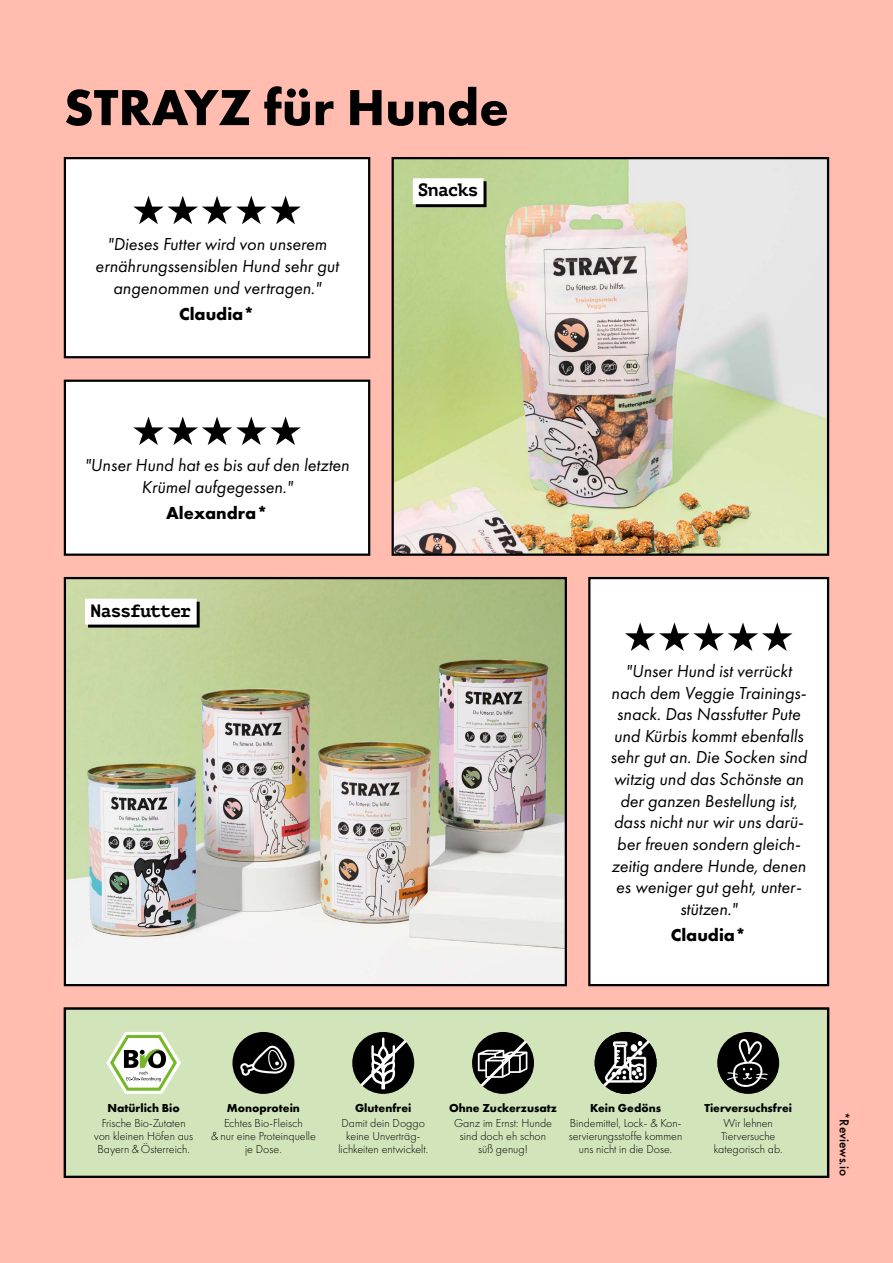
<style>
.page{position:relative;width:893px;height:1263px;background:#ffbcaf}
.page>*{position:absolute;margin:0;border:0;box-sizing:border-box;transform-origin:0 0}
.t1{font:700 52.5px "Futura PT";color:#000}
.t2{font:italic 18px/21.6px "Futura PT";color:#000;text-align:center}
.t3{font:700 18px "Futura PT";color:#000}
.t4{font:700 17.85px "PT Mono";letter-spacing:-.035em;color:#000}
.t5{font:500 13.5px "Futura PT";color:#000}
.t6{font:300 12px/13px "Futura PT";color:#000;text-align:center}
.t7{font:700 12px "Futura PT";color:#000}
.s1{font-weight:700}
</style>
<div class="page">
<div style="left:65px;top:158px;width:304px;height:199px;background:#fff"></div>
<svg style="left:133px;top:196px;width:168px;height:28px"></svg>
<div style="left:64px;top:157px;width:306px;height:201px;border:2px solid #000"></div>
<div style="left:589px;top:578px;width:239px;height:407px;background:#fff"></div>
<svg style="left:625px;top:622px;width:167px;height:29px"></svg>
<div style="left:588px;top:577px;width:241px;height:409px;border:2px solid #000"></div>
<img style="left:67px;top:580px;width:497px;height:403px">
<div style="left:64px;top:577px;width:503px;height:409px;border:2px solid #000"></div>
<img style="left:395px;top:160px;width:431px;height:393px">
<div style="left:392px;top:157px;width:437px;height:399px;border:2px solid #000"></div>
<svg style="left:63px;top:1007px;width:767px;height:171px;background:#c1d1a9"></svg>
<div style="left:567px;top:1103px;width:117px;height:51px;background:#d2e4b9"></div>
<div style="left:585px;top:1023px;width:81px;height:80px;background:#d2e4b9"></div>
<div style="left:595px;top:1032px;width:62px;height:62px;background:#000;border-radius:50%"></div>
<svg style="left:603px;top:1040px;width:47px;height:47px"></svg>
<div style="left:692px;top:1103px;width:112px;height:51px;background:#d2e4b9"></div>
<div style="left:708px;top:1023px;width:80px;height:80px;background:#d2e4b9"></div>
<div style="left:717px;top:1032px;width:62px;height:62px;background:#000;border-radius:50%"></div>
<svg style="left:727px;top:1038px;width:41px;height:49px"></svg>
<div style="left:328px;top:1103px;width:111px;height:51px;background:#d2e4b9"></div>
<div style="left:343px;top:1023px;width:80px;height:80px;background:#d2e4b9"></div>
<div style="left:352px;top:1032px;width:62px;height:62px;background:#000;border-radius:50%"></div>
<svg style="left:360px;top:1037px;width:47px;height:52px"></svg>
<div style="left:208px;top:1103px;width:111px;height:51px;background:#d2e4b9"></div>
<div style="left:223px;top:1023px;width:81px;height:80px;background:#d2e4b9"></div>
<div style="left:232px;top:1032px;width:62px;height:62px;background:#000;border-radius:50%"></div>
<svg style="left:203px;top:1045px;width:106px;height:68px"></svg>
<div style="left:447px;top:1103px;width:112px;height:51px;background:#d2e4b9"></div>
<div style="left:463px;top:1023px;width:80px;height:80px;background:#d2e4b9"></div>
<div style="left:472px;top:1032px;width:62px;height:62px;background:#000;border-radius:50%"></div>
<svg style="left:478px;top:1040px;width:50px;height:47px"></svg>
<div style="left:88px;top:1103px;width:111px;height:51px;background:#d2e4b9"></div>
<div style="left:103px;top:1023px;width:81px;height:80px;background:#d2e4b9"></div>
<svg style="left:106px;top:1032px;width:75px;height:62px"></svg>
<svg style="left:83px;top:596px;width:119px;height:34px;background:#dbded4"></svg>
<svg style="left:411px;top:176px;width:78px;height:33px;background:#d7dbcf"></svg>
<div style="left:65px;top:381px;width:304px;height:174px;background:#fff"></div>
<svg style="left:133px;top:416px;width:168px;height:29px"></svg>
<div style="left:64px;top:380px;width:306px;height:176px;border:2px solid #000"></div>
<p class="t1" style="left:64px;top:74px;width:447px">STRAYZ für Hunde</p>
<p class="t2" style="left:95px;top:233px;width:245px">"Dieses Futter wird von unserem ernährungssensiblen Hund sehr gut angenommen und vertragen."</p>
<p class="t3" style="left:179px;top:302px;width:77px">Claudia*</p>
<p class="t2" style="left:85px;top:454px;width:266px">"Unser Hund hat es bis auf den letzten<br>Krümel aufgegessen."</p>
<p class="t3" style="left:166px;top:501px;width:103px">Alexandra*</p>
<p class="t4" style="left:91px;top:600px;width:102px">Nassfutter</p>
<p class="t4" style="left:418px;top:179px;width:62px">Snacks</p>
<p class="t2" style="left:610px;top:660px;width:198px">"Unser Hund ist verrückt nach dem Veggie Trainings&shy;snack. Das Nassfutter Pute und Kürbis kommt ebenfalls sehr gut an. Die Socken sind witzig und das Schönste an der ganzen Bestellung ist, dass nicht nur wir uns darü&shy;ber freuen sondern gleich&shy;zeitig andere Hunde, denen es weniger gut geht, unter&shy;stützen."</p>
<p class="t3" style="left:671px;top:923px;width:77px">Claudia*</p>
<p class="t6" style="left:102px;top:1101px;width:85px;line-height:15px"><span class="s1">Natürlich Bio<br></span>Frische Bio-Zutaten</p>
<p class="t6" style="left:94px;top:1130px;width:101px">von kleinen Höfen aus</p>
<p class="t6" style="left:97px;top:1143px;width:94px">Bayern &amp; Österreich.</p>
<p class="t7" style="left:211px;top:1100px;width:107px">Hoher Fleischa teil</p>
<p class="t7" style="left:227px;top:1100px;width:75px">Monoprotein</p>
<p class="t6" style="left:211px;top:1117px;width:106px">Echtes Bio-Fleisch<br>&amp; nur eine Proteinquelle je Dose.</p>
<p class="t7" style="left:355px;top:1100px;width:58px">Glutenfrei</p>
<p class="t6" style="left:341px;top:1117px;width:85px">Damit dein Doggo</p>
<p class="t6" style="left:346px;top:1130px;width:76px">keine Unverträg-</p>
<p class="t6" style="left:338px;top:1143px;width:91px">lichkeiten entwickelt.</p>
<p class="t7" style="left:349px;top:1100px;width:70px">Getreidefrei</p>
<p class="t6" style="left:390px;top:1117px;width:35px">e Katze</p>
<p class="t7" style="left:449px;top:1100px;width:109px">Ohne Zuckerzusatz</p>
<p class="t6" style="left:454px;top:1117px;width:99px">Ganz im Ernst: Hunde</p>
<p class="t6" style="left:460px;top:1130px;width:88px">sind doch eh schon</p>
<p class="t6" style="left:478px;top:1143px;width:51px">süß genug!</p>
<p class="t6" style="left:452px;top:1117px;width:104px">Ganz im Ernst: Miezen</p>
<p class="t7" style="left:590px;top:1100px;width:72px">Kein Gedöns</p>
<p class="t6" style="left:569px;top:1117px;width:115px">Bindemittel, Lock- &amp; Kon&shy;servierungsstoffe kommen uns nicht in die Dose.</p>
<p class="t7" style="left:704px;top:1100px;width:89px">Tierversuchsfrei</p>
<p class="t6" style="left:714px;top:1117px;width:70px">Wir lehnen<br>Tierversuche kategorisch ab.</p>
<p class="t5" style="left:852px;top:1112px;width:65px;rotate:90deg">*Reviews.io</p>
</div>
